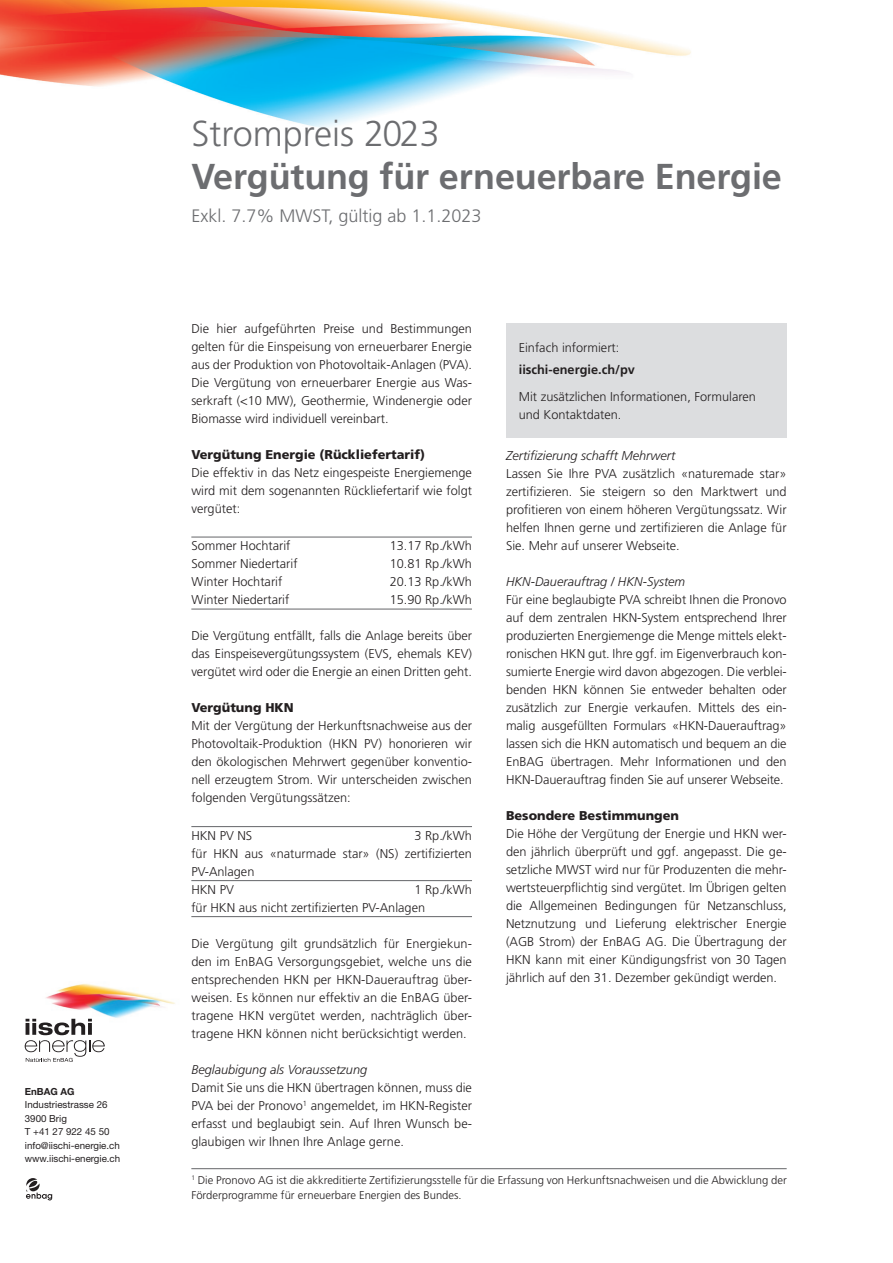
<style>
.page{position:relative;width:893px;height:1263px;background:#fff}
.page>*{position:absolute;margin:0;border:0;box-sizing:border-box;transform-origin:0 0}
.t1{font:700 36px "Frutiger LT Std";letter-spacing:-.005em;color:#6c6d70}
.t2{font:300 36px "Frutiger LT Std";color:#6c6d70}
.t3{font:300 18px "Frutiger LT Std";color:#6c6d70}
.t4{font:300 12.75px/18px "Frutiger LT Std";color:#231f20;text-align:justify}
.t5{font:italic 300 12.75px "Frutiger LT Std";color:#231f20}
.t6{font:900 12.75px "Frutiger LT Std";color:#231f20}
.t7{font:700 12.75px "Frutiger LT Std";color:#231f20}
.t8{font:300 11.25px/15px "Frutiger LT Std";color:#231f20}
.t9{font:9.75px/13.5px "Helvetica Neue LT Std";color:#231f20}
.t10{font:9.75px/13.5px "Helvetica Neue";color:#231f20}
.t11{font:700 9.75px "Helvetica Neue";color:#231f20}
.t12{font:700 9.75px "Helvetica Neue LT Pro";color:#231f20}
</style>
<div class="page">
<img style="left:0;top:0;width:691px;height:128px">
<div style="left:506px;top:323px;width:281px;height:115px;background:#dcdddf"></div>
<hr style="left:191px;top:536px;width:281px;height:2px;background:#6c6d70">
<hr style="left:191px;top:608px;width:281px;height:2px;background:#6c6d70">
<hr style="left:191px;top:826px;width:281px;height:1px;background:#6c6d70">
<hr style="left:191px;top:880px;width:281px;height:1px;background:#6c6d70">
<hr style="left:191px;top:916px;width:281px;height:1px;background:#6c6d70">
<hr style="left:191px;top:1168px;width:596px;height:1px;background:#6c6d70">
<img style="left:24px;top:983px;width:151px;height:65px">
<svg style="left:25px;top:1019px;width:80px;height:43px"></svg>
<svg style="left:26px;top:1178px;width:26px;height:22px"></svg>
<p class="t12" style="left:25px;top:1085px;width:51px">EnBAG AG</p>
<p class="t9" style="left:25px;top:1098px;width:97px">Industriestrasse 26<br>3900 Brig<br>T +41 27 922 45 50 info@iischi-energie.ch www.iischi-energie.ch</p>
<p class="t11" style="left:25px;top:1109px;width:51px">EnBAG AG</p>
<p class="t10" style="left:25px;top:1121px;width:84px">Postfach 204<br>Industriestrasse 26<br>3900 Brig</p>
<h1 class="t2" style="left:191px;top:113px;width:250px">Strompreis 2023</h1>
<h1 class="t1" style="left:191px;top:156px;width:592px">Vergütung für erneuerbare Energie</h1>
<h2 class="t3" style="left:191px;top:206px;width:292px">Exkl. 7.7% MWST, gültig ab 1.1.2023</h2>
<p class="t4" style="left:191px;top:319px;width:282px">Die hier aufgeführten Preise und Bestimmungen gelten für die Einspeisung von erneuerbarer Energie aus der Produktion von Photovoltaik-Anlagen (PVA).<br>Die Vergütung von erneuerbarer Energie aus Was&shy;serkraft (&lt;10 MW), Geothermie, Windenergie oder Biomasse wird individuell vereinbart.</p>
<p class="t6" style="left:191px;top:447px;width:235px">Vergütung Energie (Rückliefertarif)</p>
<p class="t4" style="left:191px;top:464px;width:282px">Die effektiv in das Netz eingespeiste Energiemenge wird mit dem sogenannten Rückliefertarif wie folgt vergütet:</p>
<p class="t4" style="left:191px;top:537px;width:101px">Sommer Hochtarif</p>
<p class="t4" style="left:390px;top:537px;width:84px">13.17 Rp./kWh</p>
<p class="t4" style="left:191px;top:555px;width:108px">Sommer Niedertarif</p>
<p class="t4" style="left:390px;top:555px;width:84px">10.81 Rp./kWh</p>
<p class="t4" style="left:191px;top:573px;width:92px">Winter Hochtarif</p>
<p class="t4" style="left:390px;top:573px;width:84px">20.13 Rp./kWh</p>
<p class="t4" style="left:191px;top:591px;width:100px">Winter Niedertarif</p>
<p class="t4" style="left:390px;top:591px;width:84px">15.90 Rp./kWh</p>
<p class="t4" style="left:191px;top:627px;width:282px">Die Vergütung entfällt, falls die Anlage bereits über das Einspeisevergütungssystem (EVS, ehemals KEV) vergütet wird oder die Energie an einen Dritten geht.</p>
<p class="t6" style="left:191px;top:700px;width:104px">Vergütung HKN</p>
<p class="t4" style="left:191px;top:717px;width:282px">Mit der Vergütung der Herkunftsnachweise aus der Photovoltaik-Produktion (HKN PV) honorieren wir den ökologischen Mehrwert gegenüber konventio&shy;nell erzeugtem Strom. Wir unterscheiden zwischen folgenden Vergütungssätzen:</p>
<p class="t4" style="left:191px;top:827px;width:62px">HKN PV NS</p>
<p class="t4" style="left:191px;top:827px;width:282px;text-align:left;text-indent:223px">3 Rp./kWh für HKN aus «naturmade star» (NS) zertifizierten<br>PV-Anlagen<br>HKN PV</p>
<p class="t4" style="left:191px;top:881px;width:282px;text-indent:223px">1 Rp./kWh für HKN aus nicht zertifizierten PV-Anlagen</p>
<p class="t4" style="left:191px;top:935px;width:282px">Die Vergütung gilt grundsätzlich für Energiekun&shy;den im EnBAG Versorgungsgebiet, welche uns die entsprechenden HKN per HKN-Dauerauftrag über&shy;weisen. Es können nur effektiv an die EnBAG über&shy;tragene HKN vergütet werden, nachträglich über&shy;tragene HKN können nicht berücksichtigt werden.</p>
<p class="t5" style="left:191px;top:1062px;width:177px">Beglaubigung als Voraussetzung</p>
<p class="t4" style="left:191px;top:1079px;width:282px">Damit Sie uns die HKN übertragen können, muss die PVA bei der Pronovo<sup>1</sup> angemeldet, im HKN-Register erfasst und beglaubigt sein. Auf Ihren Wunsch be&shy;glaubigen wir Ihnen Ihre Anlage gerne.</p>
<p class="t4" style="left:519px;top:338px;width:102px">Einfach informiert:</p>
<p class="t7" style="left:519px;top:362px;width:118px">iischi-energie.ch/pv</p>
<p class="t4" style="left:519px;top:388px;width:239px">Mit zusätzlichen Informationen, Formularen und Kontaktdaten.</p>
<p class="t5" style="left:506px;top:449px;width:171px">Zertifizierung schafft Mehrwert</p>
<p class="t4" style="left:506px;top:465px;width:282px">Lassen Sie Ihre PVA zusätzlich «naturemade star» zertifizieren. Sie steigern so den Marktwert und profitieren von einem höheren Vergütungssatz. Wir helfen Ihnen gerne und zertifizieren die Anlage für Sie. Mehr auf unserer Webseite.</p>
<p class="t5" style="left:506px;top:575px;width:181px">HKN-Dauerauftrag / HKN-System</p>
<p class="t4" style="left:506px;top:591px;width:282px">Für eine beglaubigte PVA schreibt Ihnen die Pronovo auf dem zentralen HKN-System entsprechend Ihrer produzierten Energiemenge die Menge mittels elekt&shy;ronischen HKN gut. Ihre ggf. im Eigenverbrauch kon&shy;sumierte Energie wird davon abgezogen. Die verblei&shy;benden HKN können Sie entweder behalten oder zusätzlich zur Energie verkaufen. Mittels des ein&shy;malig ausgefüllten Formulars «HKN-Dauerauftrag» lassen sich die HKN automatisch und bequem an die EnBAG übertragen. Mehr Informationen und den HKN-Dauerauftrag finden Sie auf unserer Webseite.</p>
<p class="t6" style="left:506px;top:808px;width:175px">Besondere Bestimmungen</p>
<p class="t4" style="left:506px;top:825px;width:282px">Die Höhe der Vergütung der Energie und HKN wer&shy;den jährlich überprüft und ggf. angepasst. Die ge&shy;setzliche MWST wird nur für Produzenten die mehr&shy;wertsteuerpflichtig sind vergütet. Im Übrigen gelten die Allgemeinen Bedingungen für Netzanschluss, Netznutzung und Lieferung elektrischer Energie (AGB Strom) der EnBAG AG. Die Übertragung der HKN kann mit einer Kündigungsfrist von 30 Tagen jährlich auf den 31. Dezember gekündigt werden.</p>
<p class="t8" style="left:191px;top:1173px;width:597px"><sup>1</sup> Die Pronovo AG ist die akkreditierte Zertifizierungsstelle für die Erfassung von Herkunftsnachweisen und die Abwicklung der<br>Förderprogramme für erneuerbare Energien des Bundes.</p>
</div>
